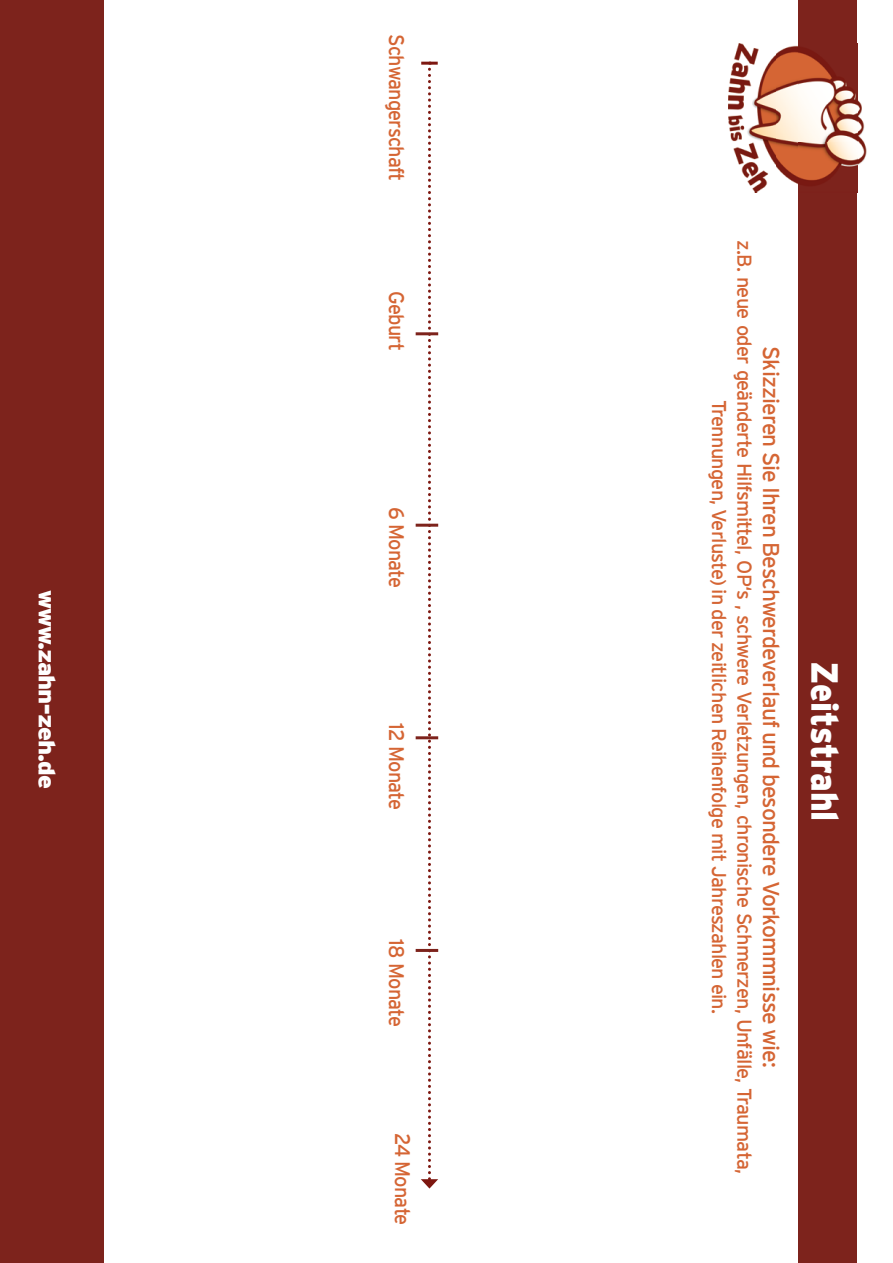
<style>
.page{position:relative;width:893px;height:1263px;background:#fff}
.page>*{position:absolute;margin:0;border:0;box-sizing:border-box;transform-origin:0 0}
.t1{font:900 37.5px "Interstate";color:#fff;scale:.89 1}
.t2{font:900 23.1px "Interstate";letter-spacing:-.04em;color:#fff;scale:1.11 1}
.t3{font:22.8px "Interstate";letter-spacing:-.04em;color:#d56534}
.t4{font:21px "Interstate";letter-spacing:-.04em;color:#d56534;scale:.95 1}
.t5{font:19.95px/25.5px "Interstate";letter-spacing:-.04em;color:#d56534;text-align:center}
</style>
<div class="page">
<div style="left:0;top:0;width:103px;height:1263px;background:#7d231c"></div>
<div style="left:799px;top:0;width:58px;height:1263px;background:#7d231c"></div>
<img style="left:728px;top:43px;width:139px;height:150px">
<svg style="left:421px;top:62px;width:17px;height:1126px"></svg>
<hr style="left:416px;top:332px;width:22px;height:3px;background:#7d231c">
<hr style="left:416px;top:736px;width:22px;height:3px;background:#7d231c">
<hr style="left:416px;top:524px;width:22px;height:3px;background:#7d231c">
<hr style="left:416px;top:949px;width:22px;height:3px;background:#7d231c">
<p class="t2" style="left:60px;top:590px;width:181px;rotate:90deg">www.zahn-zeh.de</p>
<p class="t4" style="left:408px;top:34px;width:156px;rotate:90deg">Schwangerschaft</p>
<p class="t4" style="left:408px;top:291px;width:65px;rotate:90deg">Geburt</p>
<p class="t4" style="left:408px;top:507px;width:87px;rotate:90deg">6 Monate</p>
<p class="t4" style="left:408px;top:723px;width:93px;rotate:90deg">12 Monate</p>
<p class="t4" style="left:408px;top:939px;width:94px;rotate:90deg">18 Monate</p>
<p class="t4" style="left:414px;top:1133px;width:98px;rotate:90deg">24 Monate</p>
<p class="t5" style="left:757px;top:240px;width:935px;rotate:90deg">z.B. neue oder geänderte Hilfsmittel, OP‘s , schwere Verletzungen, chronische Schmerzen, Unfälle, Traumata,<br>Trennungen, Verluste) in der zeitlichen Reihenfolge mit Jahreszahlen ein.</p>
<p class="t3" style="left:784px;top:346px;width:723px;rotate:90deg">Skizzieren Sie Ihren Beschwerdeverlauf und besondere Vorkommnisse wie:</p>
<h1 class="t1" style="left:846px;top:661px;width:181px;rotate:90deg">Zeitstrahl</h1>
</div>
